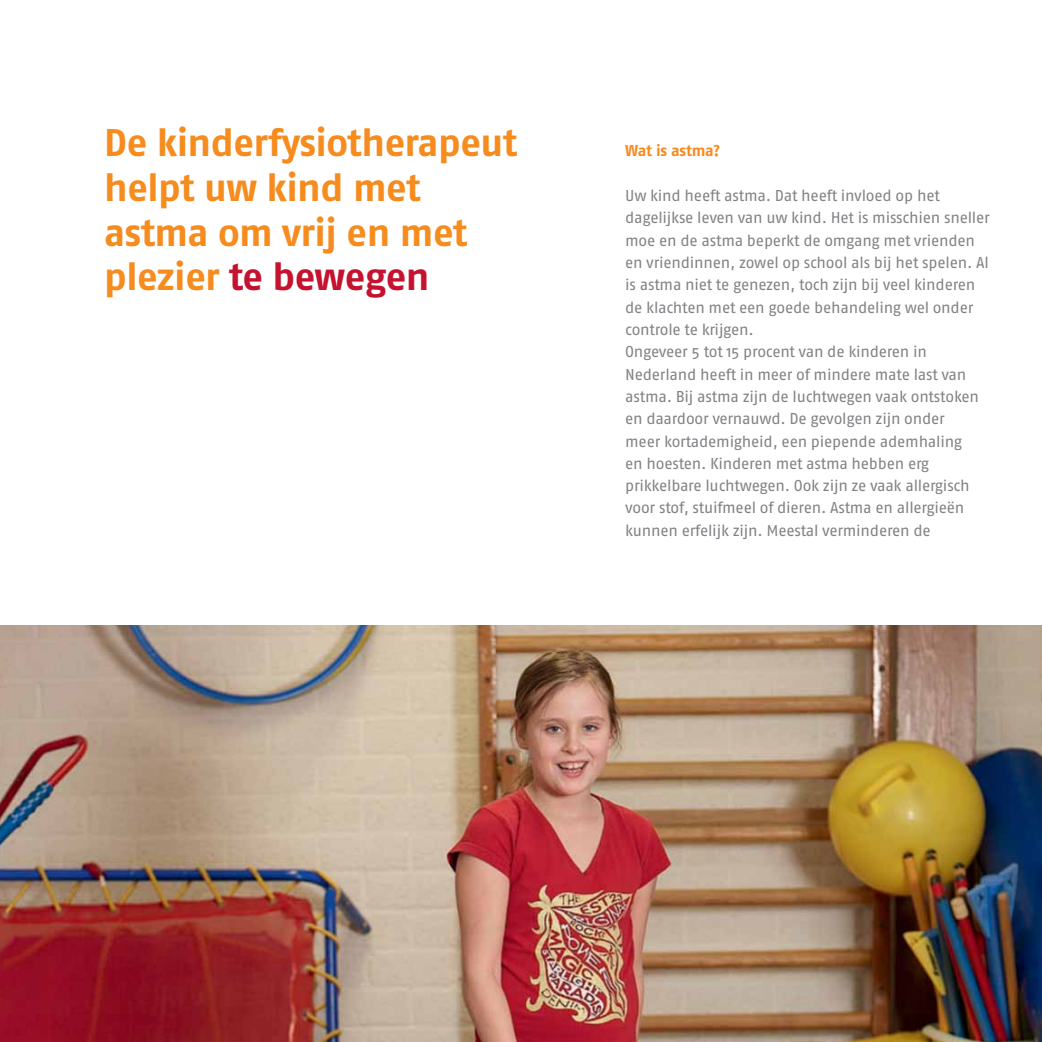
<style>
.page{position:relative;width:1042px;height:1042px;background:#fff}
.page>*{position:absolute;margin:0;border:0;box-sizing:border-box;transform-origin:0 0}
.t1{font:700 38.5px/44.6px "Fago No";letter-spacing:-.01em;color:#f68b1e}
.t2{font:15.75px/22.4px "Fago No";letter-spacing:-.015em;color:#808285}
.t3{font:700 15.75px "Fago No";letter-spacing:-.02em;color:#f68b1e}
.s1{color:#c4122f}
</style>
<div class="page">
<img style="left:0;top:625px;width:1042px;height:417px">
<h1 class="t1" style="left:104px;top:120px;width:415px">De kinderfysiotherapeut helpt uw kind met astma om vrij en met plezier <span class="s1">te bewegen</span></h1>
<p class="t3" style="left:625px;top:141px;width:97px">Wat is astma?</p>
<p class="t2" style="left:625px;top:184px;width:366px">Uw kind heeft astma. Dat heeft invloed op het dagelijkse leven van uw kind. Het is misschien sneller moe en de astma beperkt de omgang met vrienden en vriendinnen, zowel op school als bij het spelen. Al is astma niet te genezen, toch zijn bij veel kinderen de klachten met een goede behandeling wel onder controle te krijgen.<br>Ongeveer 5 tot 15 procent van de kinderen in Nederland heeft in meer of mindere mate last van astma. Bij astma zijn de luchtwegen vaak ontstoken en daardoor vernauwd. De gevolgen zijn onder<br>meer kortademigheid, een piepende ademhaling<br>en hoesten. Kinderen met astma hebben erg prikkelbare luchtwegen. Ook zijn ze vaak allergisch voor stof, stuifmeel of dieren. Astma en allergieën kunnen erfelijk zijn. Meestal verminderen de</p>
</div>
